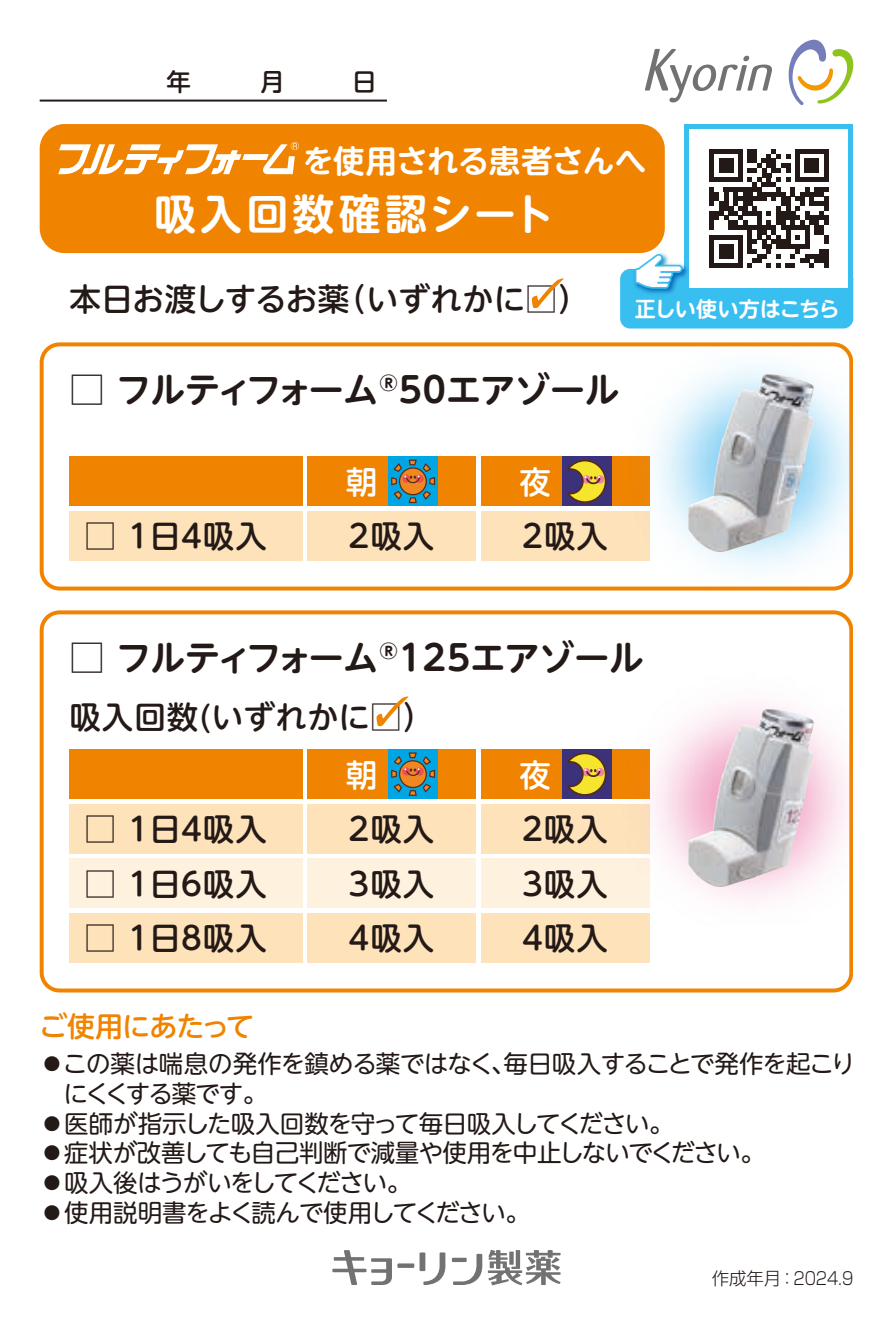
<style>
.page{position:relative;width:893px;height:1325px;background:#fff}
.page>*{position:absolute;margin:0;border:0;box-sizing:border-box;transform-origin:0 0}
.t1{font:700 42px "UD Shin M Go Pro De";letter-spacing:.1em;color:#fff}
.t2{font:700 35px "UD Shin M Go Pro De";letter-spacing:-.015em;color:#231916}
.t3{font:500 31.5px "UD Shin M Go Pro";letter-spacing:.03em;color:#231916}
.t4{font:500 31.5px "UD Shin M Go Pro";color:#231916}
.t5{font:700 31.5px "UD Shin M Go Pro De";letter-spacing:-.015em;color:#fff}
.t6{font:500 31.5px "UD Shin M Go Pro";color:#fff}
.t7{font:500 28px "UD Shin M Go Pro";letter-spacing:-.03em;color:#f08300}
.t8{font:24.5px/29.8px "UD Shin M Go Pro";letter-spacing:-.04em;color:#231916}
.t9{font:24.5px "UD Shin M Go Pro";letter-spacing:-.06em;color:#231916}
.t10{font:24.5px "UD Shin M Go Pro";letter-spacing:-.065em;color:#231916}
.t11{font:700 21px "UD Shin M Go Pro De";letter-spacing:-.03em;color:#fff}
.t12{font:300 17.5px "Shin Go Pro";letter-spacing:-.01em;color:#231916}
</style>
<div class="page">
<svg style="left:40px;top:610px;width:515px;height:382px"></svg>
<div style="left:40px;top:124px;width:625px;height:129px;background:#f08300;border-radius:25px"></div>
<svg style="left:789px;top:39px;width:65px;height:66px"></svg>
<svg style="left:645px;top:49px;width:127px;height:53px"></svg>
<svg style="left:423px;top:1252px;width:22px;height:32px"></svg>
<svg style="left:332px;top:1250px;width:60px;height:35px"></svg>
<svg style="left:453px;top:1253px;width:29px;height:32px"></svg>
<div style="left:452px;top:1257px;width:15px;height:5px;background:#727272"></div>
<div style="left:420px;top:1252px;width:5px;height:19px;background:#727272"></div>
<svg style="left:397px;top:1263px;width:17px;height:4px"></svg>
<svg style="left:488px;top:1250px;width:73px;height:35px"></svg>
<svg style="left:58px;top:142px;width:241px;height:32px"></svg>
<div style="left:69px;top:913px;width:234px;height:49px;background:#fde2ba"></div>
<div style="left:308px;top:913px;width:168px;height:49px;background:#fde2ba"></div>
<div style="left:481px;top:913px;width:169px;height:49px;background:#fde2ba"></div>
<div style="left:69px;top:858px;width:234px;height:50px;background:#fef1de"></div>
<div style="left:308px;top:858px;width:168px;height:50px;background:#fef1de"></div>
<div style="left:481px;top:858px;width:169px;height:50px;background:#fef1de"></div>
<div style="left:69px;top:804px;width:234px;height:49px;background:#fde2ba"></div>
<div style="left:308px;top:804px;width:168px;height:49px;background:#fde2ba"></div>
<div style="left:481px;top:804px;width:169px;height:49px;background:#fde2ba"></div>
<div style="left:69px;top:749px;width:234px;height:50px;background:#f08300"></div>
<div style="left:308px;top:749px;width:168px;height:50px;background:#f08300"></div>
<div style="left:481px;top:749px;width:169px;height:50px;background:#f08300"></div>
<div style="left:388px;top:749px;width:50px;height:50px;background:#00a5e4"></div>
<svg style="left:391px;top:752px;width:44px;height:44px"></svg>
<svg style="left:532px;top:278px;width:29px;height:30px"></svg>
<svg style="left:376px;top:696px;width:32px;height:30px"></svg>
<hr style="left:40px;top:100px;width:347px;height:2px;background:#231916">
<img style="left:555px;top:610px;width:298px;height:383px">
<img style="left:688px;top:709px;width:126px;height:178px">
<svg style="left:40px;top:342px;width:521px;height:248px"></svg>
<img style="left:561px;top:270px;width:293px;height:392px">
<img style="left:688px;top:374px;width:126px;height:178px">
<div style="left:685px;top:124px;width:168px;height:169px;background:#39bef0"></div>
<div style="left:690px;top:129px;width:158px;height:159px;background:#fff"></div>
<div style="left:709px;top:149px;width:34px;height:5px;background:#231916"></div>
<div style="left:719px;top:158px;width:14px;height:5px;background:#231916"></div>
<div style="left:719px;top:163px;width:14px;height:5px;background:#231916"></div>
<div style="left:719px;top:168px;width:14px;height:5px;background:#231916"></div>
<svg style="left:709px;top:154px;width:5px;height:23px"></svg>
<div style="left:709px;top:177px;width:34px;height:5px;background:#231916"></div>
<svg style="left:709px;top:187px;width:5px;height:5px"></svg>
<hr style="left:709px;top:192px;width:10px;height:4px;background:#231916">
<div style="left:709px;top:196px;width:10px;height:5px;background:#231916"></div>
<svg style="left:709px;top:201px;width:5px;height:5px"></svg>
<div style="left:719px;top:201px;width:9px;height:5px;background:#231916"></div>
<div style="left:719px;top:206px;width:14px;height:5px;background:#231916"></div>
<hr style="left:709px;top:211px;width:15px;height:4px;background:#231916">
<div style="left:709px;top:215px;width:10px;height:5px;background:#231916"></div>
<svg style="left:709px;top:220px;width:5px;height:10px"></svg>
<hr style="left:709px;top:235px;width:34px;height:4px;background:#231916">
<div style="left:719px;top:244px;width:14px;height:5px;background:#231916"></div>
<div style="left:719px;top:249px;width:14px;height:5px;background:#231916"></div>
<hr style="left:719px;top:254px;width:14px;height:4px;background:#231916">
<svg style="left:709px;top:239px;width:5px;height:24px"></svg>
<div style="left:709px;top:263px;width:34px;height:5px;background:#231916"></div>
<svg style="left:724px;top:149px;width:104px;height:119px"></svg>
<img style="left:630px;top:249px;width:61px;height:48px">
<svg style="left:635px;top:254px;width:47px;height:35px"></svg>
<div style="left:853px;top:342px;width:40px;height:650px;background:#fff"></div>
<p class="t5" style="left:302px;top:135px;width:345px">を使用される患者さんへ</p>
<h1 class="t1" style="left:154px;top:180px;width:402px">吸入回数確認シート</h1>
<p class="t4" style="left:69px;top:273px;width:521px">本日お渡しするお薬（いずれかに□）</p>
<p class="t11" style="left:635px;top:292px;width:207px">正しい使い方はこちら</p>
<h2 class="t2" style="left:69px;top:361px;width:552px">□ フルティフォーム<sup>®</sup>50エアゾール</h2>
<p class="t6" style="left:346px;top:456px;width:33px">朝</p>
<p class="t6" style="left:520px;top:456px;width:33px">夜</p>
<p class="t3" style="left:84px;top:511px;width:184px">□ 1日4吸入</p>
<p class="t3" style="left:349px;top:511px;width:87px">2吸入</p>
<p class="t3" style="left:522px;top:511px;width:87px">2吸入</p>
<h2 class="t2" style="left:69px;top:629px;width:576px">□ フルティフォーム<sup>®</sup>125エアゾール</h2>
<p class="t3" style="left:69px;top:691px;width:366px">吸入回数(いずれかに□）</p>
<p class="t3" style="left:84px;top:803px;width:184px">□ 1日4吸入</p>
<p class="t3" style="left:84px;top:858px;width:184px">□ 1日6吸入</p>
<p class="t3" style="left:84px;top:912px;width:184px">□ 1日8吸入</p>
<p class="t7" style="left:39px;top:1003px;width:217px">ご使用にあたって</p>
<p class="t6" style="left:346px;top:749px;width:33px">朝</p>
<p class="t6" style="left:520px;top:749px;width:33px">夜</p>
<p class="t3" style="left:349px;top:803px;width:87px">2吸入</p>
<p class="t3" style="left:522px;top:803px;width:87px">2吸入</p>
<p class="t3" style="left:349px;top:858px;width:87px">3吸入</p>
<p class="t3" style="left:522px;top:858px;width:87px">3吸入</p>
<p class="t3" style="left:349px;top:912px;width:87px">4吸入</p>
<p class="t3" style="left:522px;top:912px;width:87px">4吸入</p>
<p class="t8" style="left:64px;top:1047px;width:793px;text-indent:-24px">●この薬は喘息の発作を鎮める薬ではなく、毎日吸入することで発作を起こりにくくする薬です。</p>
<p class="t8" style="left:40px;top:1107px;width:635px">●医師が指示した吸入回数を守って毎日吸入してください。</p>
<p class="t8" style="left:40px;top:1136px;width:727px">●症状が改善しても自己判断で減量や使用を中止しないでください。</p>
<p class="t10" style="left:40px;top:1162px;width:373px">●吸入後はうがいをしてください。</p>
<p class="t9" style="left:40px;top:1192px;width:492px">●使用説明書をよく読んで使用してください。</p>
<p class="t12" style="left:712px;top:1263px;width:143px">作成年月：2024.9</p>
</div>
